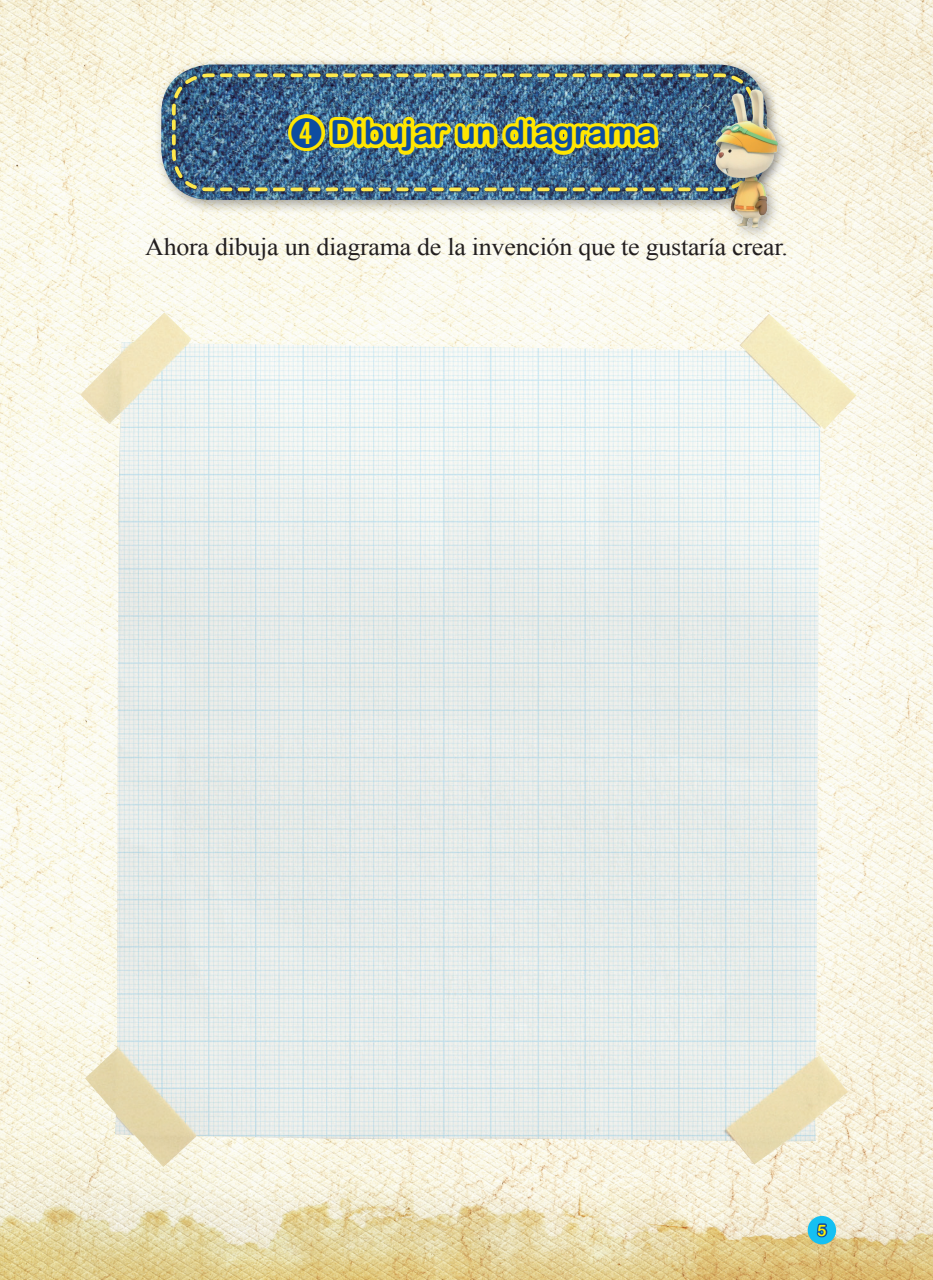
<style>
.page{position:relative;width:933px;height:1280px;background:#fff}
.page>*{position:absolute;margin:0;border:0;box-sizing:border-box;transform-origin:0 0}
.t1{font:33.25px "Arial Rounded MT Bold";color:#0d4da1}
.t2{font:24.5px "Times New Roman";letter-spacing:-.01em;color:#231f20;scale:1.06 1}
.t3{font:15.75px "Arial Rounded MT Bold";color:#fbef09}
.s1{font-family:"YDVYGO Std 35"}
</style>
<div class="page">
<img style="left:0;top:0;width:933px;height:1280px">
<div style="left:807px;top:1216px;width:29px;height:28px;background:#15c0f2;border-radius:50%"></div>
<svg style="left:814px;top:1223px;width:15px;height:37px"></svg>
<img style="left:80px;top:312px;width:776px;height:855px">
<div style="left:154px;top:58px;width:626px;height:156px;background:#231f20;opacity:.4"></div>
<img style="left:161px;top:64px;width:605px;height:136px">
<img style="left:170px;top:72px;width:588px;height:121px">
<div style="left:709px;top:84px;width:82px;height:158px;background:#231f20;opacity:.4"></div>
<img style="left:709px;top:84px;width:73px;height:147px">
<img style="left:284px;top:93px;width:381px;height:68px">
<h1 class="t1" style="left:291px;top:113px;width:367px"><span class="s1">➍</span> Dibujar un diagrama</h1>
<p class="t2" style="left:145px;top:230px;width:608px">Ahora dibuja un diagrama de la invención que te gustaría crear.</p>
<p class="t3" style="left:817px;top:1221px;width:11px">5</p>
</div>
